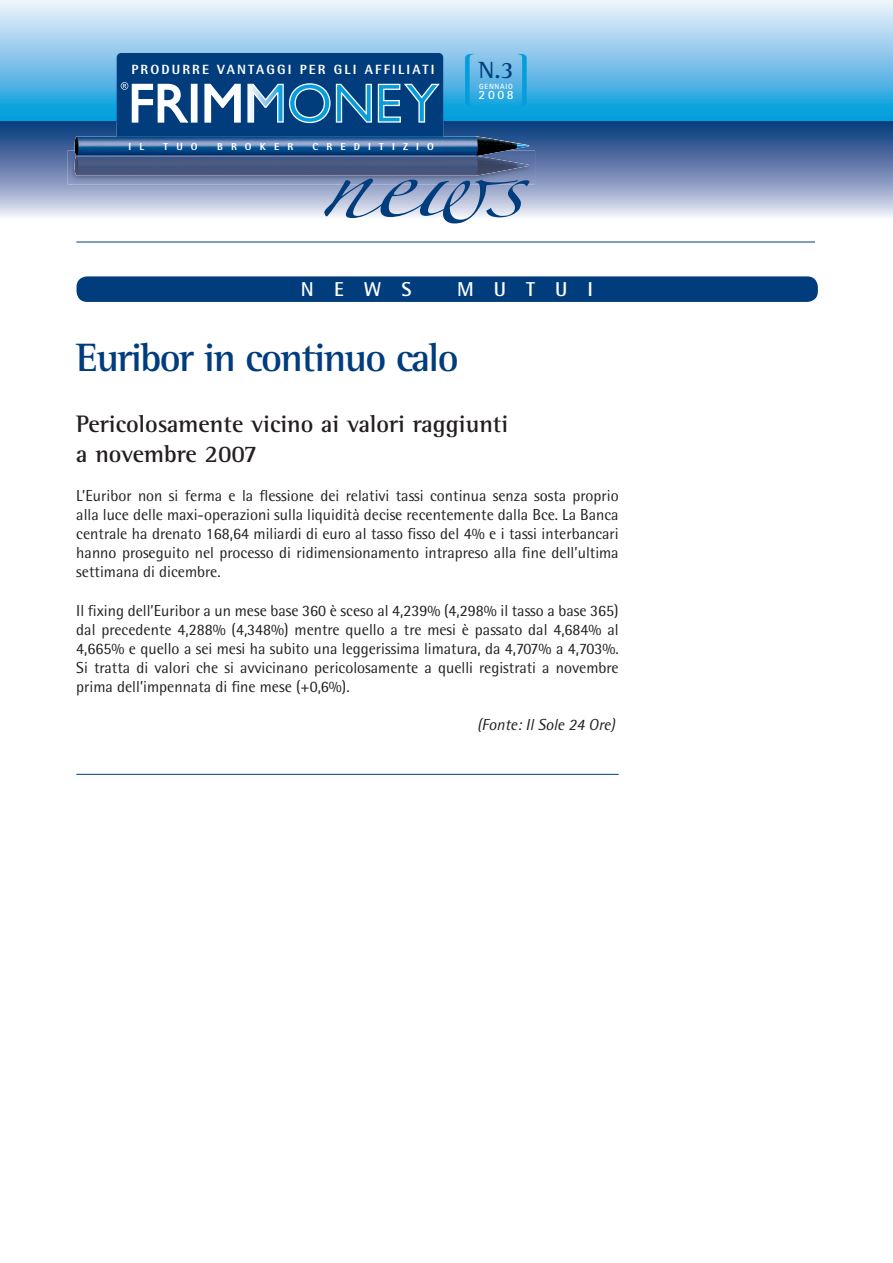
<style>
.page{position:relative;width:893px;height:1263px;background:#fff}
.page>*{position:absolute;margin:0;border:0;box-sizing:border-box;transform-origin:0 0}
.t1{font:65.85px "Zapfino";color:#013d7d;scale:1.25 1}
.t2{font:700 40.5px "Rotis Semi Serif";letter-spacing:-.04em;color:#013d7d}
.t3{font:700 24.45px/30px "Rotis Semi Serif";color:#231f20}
.t4{font:700 24px "Rotis Semi Serif";color:#013d7d}
.t5{font:700 20.1px "Rotis Semi Sans";letter-spacing:1em;color:#fff}
.t6{font:15.9px/19.2px "Rotis Semi Sans";color:#231f20;text-align:justify}
.t7{font:italic 15.9px "Rotis Semi Sans";color:#231f20}
.t8{font:800 13.35px "Rotis Semi Sans";letter-spacing:.16em;color:#fff}
.t9{font:700 12.75px "Rotis Sans Serif";color:#fff}
.t10{font:800 10.2px "Rotis Semi Sans";letter-spacing:.8em;color:#fff}
.t11{font:700 7.5px "Rotis Sans Serif";letter-spacing:.1em;color:#fff}
</style>
<div class="page">
<svg style="left:0;top:0;width:893px;height:121px;background:#8acaec"></svg>
<svg style="left:0;top:121px;width:893px;height:96px;background:#8296bc"></svg>
<hr style="left:76px;top:242px;width:739px;height:1px;background:#013d7d">
<div style="left:117px;top:53px;width:326px;height:100px;background:#013d7d;border-radius:4px"></div>
<div style="left:191px;top:84px;width:6px;height:38px;background:#fff"></div>
<div style="left:191px;top:84px;width:7px;height:39px;border:1px solid #fff"></div>
<svg style="left:204px;top:83px;width:37px;height:40px"></svg>
<svg style="left:247px;top:83px;width:193px;height:41px"></svg>
<svg style="left:121px;top:82px;width:68px;height:41px"></svg>
<img style="left:68px;top:151px;width:467px;height:33px">
<img style="left:75px;top:136px;width:455px;height:40px">
<img style="left:76px;top:156px;width:401px;height:1px">
<hr style="left:76px;top:774px;width:543px;height:1px;background:#013d7d">
<div style="left:77px;top:276px;width:741px;height:26px;background:#013d7d;border-radius:11px"></div>
<svg style="left:465px;top:54px;width:9px;height:53px"></svg>
<svg style="left:518px;top:54px;width:9px;height:53px"></svg>
<p class="t8" style="left:131px;top:64px;width:304px">PRODURRE VANTAGGI PER GLI AFFILIATI</p>
<h3 class="t4" style="left:478px;top:62px;width:37px">N.3</h3>
<p class="t11" style="left:479px;top:84px;width:35px">GENNAIO</p>
<p class="t9" style="left:479px;top:90px;width:37px">2008</p>
<p class="t10" style="left:129px;top:143px;width:17px">I L</p>
<p class="t10" style="left:164px;top:143px;width:36px">TUO</p>
<p class="t10" style="left:217px;top:143px;width:78px">BROKER</p>
<p class="t10" style="left:313px;top:143px;width:123px">CREDITIZIO</p>
<h1 class="t1" style="left:319px;top:155px;width:166px">news</h1>
<p class="t5" style="left:301px;top:282px;width:112px">NEWS</p>
<p class="t5" style="left:457px;top:282px;width:138px">MUTUI</p>
<h2 class="t2" style="left:76px;top:342px;width:384px">Euribor in continuo calo</h2>
<h3 class="t3" style="left:76px;top:411px;width:433px">Pericolosamente vicino ai valori raggiunti a novembre 2007</h3>
<p class="t6" style="left:76px;top:487px;width:544px">L’Euribor non si ferma e la flessione dei relativi tassi continua senza sosta proprio alla luce delle maxi-operazioni sulla liquidità decise recentemente dalla Bce. La Banca centrale ha drenato 168,64 miliardi di euro al tasso fisso del 4% e i tassi interbancari hanno proseguito nel processo di ridimensionamento intrapreso alla fine dell’ultima settimana di dicembre.</p>
<p class="t6" style="left:76px;top:602px;width:544px">Il fixing dell’Euribor a un mese base 360 è sceso al 4,239% (4,298% il tasso a base 365) dal precedente 4,288% (4,348%) mentre quello a tre mesi è passato dal 4,684% al 4,665% e quello a sei mesi ha subito una leggerissima limatura, da 4,707% a 4,703%.<br>Si tratta di valori che si avvicinano pericolosamente a quelli registrati a novembre prima dell’impennata di fine mese (+0,6%).</p>
<p class="t7" style="left:477px;top:719px;width:139px">(Fonte: Il Sole 24 Ore)</p>
</div>
